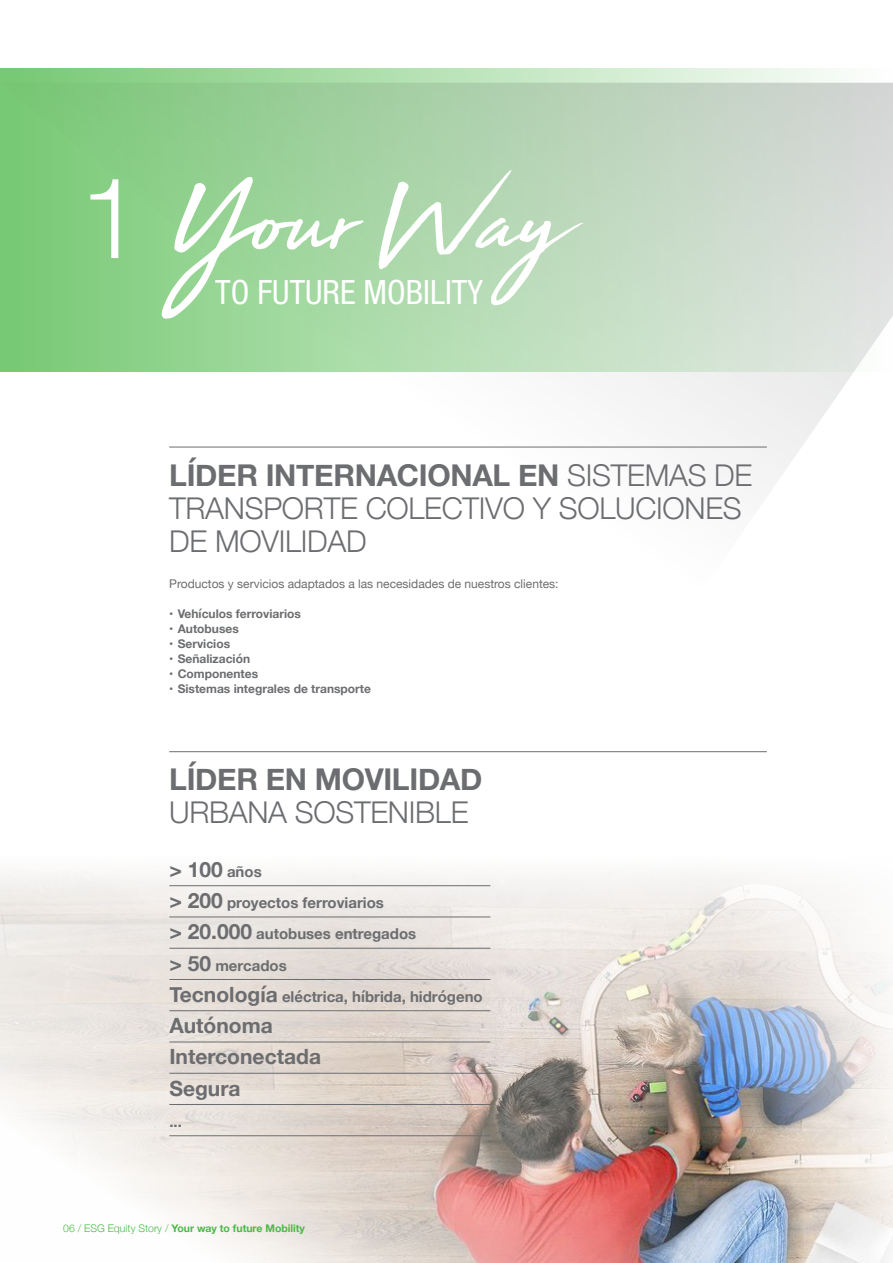
<style>
.page{position:relative;width:893px;height:1263px;background:#fff}
.page>*{position:absolute;margin:0;border:0;box-sizing:border-box;transform-origin:0 0}
.Handwritten{font:119.7px "High Tide";color:#fff}
.HELVETICA_LIGHT_Mayu{font:300 112.5px "Helvetica Neue";color:#fff}
.TITULO_NARROW{font:condensed 33.6px "Helvetica Neue LT Std";color:#fff}
.ESTILO_2{font:300 30px/33px "Helvetica Neue";letter-spacing:-.01em;color:#6c6d70}
.ESTILO_2-2{font:700 30px/33px "Helvetica Neue";letter-spacing:-.01em;color:#6c6d70}
.TITULOS_3_-_filete_a{font:700 21px "Helvetica Neue";color:#6c6d70}
.TITULOS_3_-_filete_a-2{font:700 15px "Helvetica Neue";color:#6c6d70}
.t1{font:700 12px "Helvetica Neue";color:#6c6d70}
.texto_columnas{font:12px "Helvetica Neue";color:#6c6d70}
.paginación{font:700 10.5px "Helvetica Neue";color:#4cb848}
.s1{font-size:107.85px}
.s2{font-weight:700}
.s3{font-weight:300}
.s4{font-size:15px}
.s5{font-size:21px}
</style>
<div class="page">
<svg style="left:169px;top:372px;width:685px;height:117px"></svg>
<div style="left:0;top:68px;width:893px;height:304px;background:linear-gradient(to right,#7bcc78,#e3e1e3)"></div>
<hr style="left:169px;top:447px;width:598px;height:1px;background:#6c6d70">
<hr style="left:169px;top:751px;width:598px;height:1px;background:#6c6d70">
<img style="left:0;top:924px;width:893px;height:339px">
<hr style="left:169px;top:885px;width:321px;height:1px;background:#6c6d70">
<hr style="left:169px;top:916px;width:321px;height:1px;background:#6c6d70">
<hr style="left:169px;top:948px;width:321px;height:1px;background:#6c6d70">
<hr style="left:169px;top:979px;width:321px;height:1px;background:#6c6d70">
<hr style="left:169px;top:1010px;width:321px;height:1px;background:#6c6d70">
<hr style="left:169px;top:1041px;width:321px;height:1px;background:#6c6d70">
<hr style="left:169px;top:1073px;width:321px;height:1px;background:#6c6d70">
<hr style="left:169px;top:1104px;width:321px;height:1px;background:#6c6d70">
<hr style="left:169px;top:1135px;width:321px;height:1px;background:#6c6d70">
<p class="HELVETICA_LIGHT_Mayu" style="left:80px;top:127px;width:64px">1</p>
<p class="Handwritten" style="left:169px;top:138px;width:396px">Your <span class="s1">W</span>ay</p>
<p class="TITULO_NARROW" style="left:215px;top:273px;width:269px">TO FUTURE MOBILITY</p>
<p class="ESTILO_2" style="left:169px;top:456px;width:585px"><span class="s2">LÍDER INTERNACIONAL EN</span> SISTEMAS DE<br>TRANSPORTE COLECTIVO Y SOLUCIONES<br>DE MOVILIDAD</p>
<p class="texto_columnas" style="left:169px;top:575px;width:391px">Productos y servicios adaptados a las necesidades de nuestros clientes:</p>
<p class="t1" style="left:169px;top:605px;width:133px">• Vehículos ferroviarios</p>
<p class="t1" style="left:169px;top:620px;width:71px">• Autobuses</p>
<p class="t1" style="left:169px;top:635px;width:62px">• Servicios</p>
<p class="t1" style="left:169px;top:650px;width:82px">• Señalización</p>
<p class="t1" style="left:169px;top:665px;width:90px">• Componentes</p>
<p class="t1" style="left:169px;top:680px;width:203px">• Sistemas integrales de transporte</p>
<p class="ESTILO_2-2" style="left:169px;top:764px;width:315px">LÍDER EN MOVILIDAD<br><span class="s3">URBANA SOSTENIBLE</span></p>
<p class="TITULOS_3_-_filete_a" style="left:169px;top:853px;width:94px">&gt; 100 <span class="s4">años</span></p>
<p class="TITULOS_3_-_filete_a-2" style="left:169px;top:891px;width:216px"><span class="s5">&gt; 200</span> proyectos ferroviarios</p>
<p class="TITULOS_3_-_filete_a-2" style="left:169px;top:922px;width:248px"><span class="s5">&gt; 20.000</span> autobuses entregados</p>
<p class="TITULOS_3_-_filete_a-2" style="left:169px;top:953px;width:119px"><span class="s5">&gt; 50</span> mercados</p>
<p class="TITULOS_3_-_filete_a-2" style="left:169px;top:985px;width:315px"><span class="s5">Tecnología</span> eléctrica, híbrida, hidrógeno</p>
<p class="TITULOS_3_-_filete_a" style="left:169px;top:1009px;width:105px">Autónoma</p>
<p class="TITULOS_3_-_filete_a" style="left:169px;top:1040px;width:153px">Interconectada</p>
<p class="TITULOS_3_-_filete_a" style="left:169px;top:1072px;width:73px">Segura</p>
<p class="TITULOS_3_-_filete_a-2" style="left:169px;top:1110px;width:14px">...</p>
<p class="paginación" style="left:63px;top:1219px;width:243px"><span class="s3">06 / ESG Equity Story /</span> Your way to future Mobility</p>
</div>
